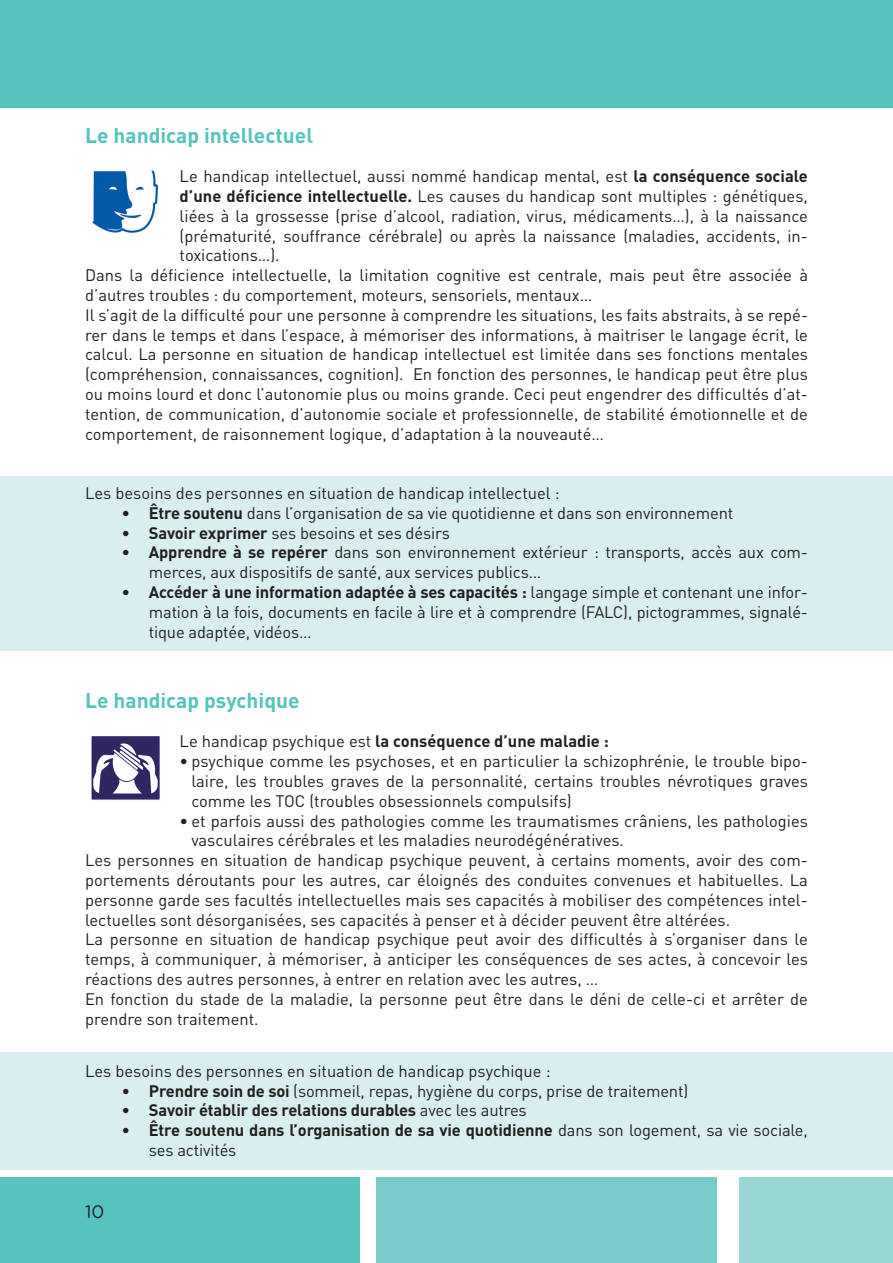
<style>
.page{position:relative;width:893px;height:1263px;background:#fff}
.page>*{position:absolute;margin:0;border:0;box-sizing:border-box;transform-origin:0 0}
.t1{font:700 21px "DIN";color:#56c3bd}
.t2{font:18px "Gotham Rounded";color:#231f20}
.t3{font:500 16.5px/19.8px "DIN";color:#231f20;text-align:justify}
.t4{font:700 16.5px/19.8px "DIN";letter-spacing:-.01em;color:#231f20}
.s1{font-weight:700}
.s2{font-weight:500}
</style>
<div class="page">
<div style="left:0;top:1178px;width:359px;height:85px;background:#56c3bd"></div>
<div style="left:0;top:0;width:893px;height:108px;background:#56c3bd"></div>
<div style="left:376px;top:1178px;width:340px;height:85px;background:#78cbc9"></div>
<div style="left:740px;top:1178px;width:153px;height:85px;background:#97d6d5"></div>
<div style="left:0;top:1052px;width:893px;height:118px;background:#d9efef"></div>
<div style="left:0;top:476px;width:893px;height:175px;background:#d9efef"></div>
<img style="left:91px;top:737px;width:69px;height:63px">
<img style="left:92px;top:170px;width:66px;height:63px">
<p class="t1" style="left:85px;top:121px;width:230px">Le handicap intellectuel</p>
<p class="t3" style="left:180px;top:166px;width:630px">Le handicap intellectuel, aussi nommé handicap mental, est <span class="s1">la conséquence sociale</span></p>
<p class="t3" style="left:180px;top:186px;width:630px"><span class="s1">d’une déficience intellectuelle.</span> Les causes du handicap sont multiples : génétiques,</p>
<p class="t3" style="left:180px;top:206px;width:630px">liées à la grossesse (prise d’alcool, radiation, virus, médicaments…), à la naissance</p>
<p class="t3" style="left:180px;top:225px;width:630px">(prématurité, souffrance cérébrale) ou après la naissance (maladies, accidents, in-</p>
<p class="t3" style="left:180px;top:245px;width:102px">toxications…).</p>
<p class="t3" style="left:85px;top:265px;width:724px">Dans la déficience intellectuelle, la limitation cognitive est centrale, mais peut être associée à</p>
<p class="t3" style="left:85px;top:285px;width:509px">d’autres troubles : du comportement, moteurs, sensoriels, mentaux…</p>
<p class="t3" style="left:85px;top:305px;width:724px">Il s’agit de la difficulté pour une personne à comprendre les situations, les faits abstraits, à se repé-</p>
<p class="t3" style="left:85px;top:324px;width:724px">rer dans le temps et dans l’espace, à mémoriser des informations, à maitriser le langage écrit, le</p>
<p class="t3" style="left:85px;top:344px;width:724px">calcul. La personne en situation de handicap intellectuel est limitée dans ses fonctions mentales</p>
<p class="t3" style="left:85px;top:364px;width:724px">(compréhension, connaissances, cognition). En fonction des personnes, le handicap peut être plus</p>
<p class="t3" style="left:85px;top:384px;width:724px">ou moins lourd et donc l’autonomie plus ou moins grande. Ceci peut engendrer des difficultés d’at-</p>
<p class="t3" style="left:85px;top:404px;width:724px">tention, de communication, d’autonomie sociale et professionnelle, de stabilité émotionnelle et de</p>
<p class="t3" style="left:85px;top:423px;width:520px">comportement, de raisonnement logique, d’adaptation à la nouveauté…</p>
<p class="t3" style="left:85px;top:483px;width:476px">Les besoins des personnes en situation de handicap intellectuel :</p>
<p class="t3" style="left:122px;top:503px;width:613px"><span class="s1">• Être soutenu</span> dans l’organisation de sa vie quotidienne et dans son environnement</p>
<p class="t3" style="left:122px;top:522px;width:330px"><span class="s1">• Savoir exprimer</span> ses besoins et ses désirs</p>
<p class="t3" style="left:149px;top:542px;width:661px;text-indent:-27px"><span class="s1">• Apprendre à se repérer</span> dans son environnement extérieur : transports, accès aux com&shy;merces, aux dispositifs de santé, aux services publics…</p>
<p class="t3" style="left:149px;top:582px;width:661px;text-indent:-27px"><span class="s1">• Accéder à une information adaptée à ses capacités :</span> langage simple et contenant une infor&shy;mation à la fois, documents en facile à lire et à comprendre (FALC), pictogrammes, signalé&shy;tique adaptée, vidéos…</p>
<p class="t1" style="left:85px;top:686px;width:216px">Le handicap psychique</p>
<p class="t4" style="left:180px;top:731px;width:431px"><span class="s2">Le handicap psychique est</span> la conséquence d’une maladie :</p>
<p class="t3" style="left:191px;top:751px;width:618px;text-indent:-12px">• psychique comme les psychoses, et en particulier la schizophrénie, le trouble bipo&shy;laire, les troubles graves de la personnalité, certains troubles névrotiques graves comme les TOC (troubles obsessionnels compulsifs)</p>
<p class="t3" style="left:180px;top:810px;width:630px">• et parfois aussi des pathologies comme les traumatismes crâniens, les pathologies</p>
<p class="t3" style="left:191px;top:830px;width:434px">vasculaires cérébrales et les maladies neurodégénératives.</p>
<p class="t3" style="left:85px;top:850px;width:724px">Les personnes en situation de handicap psychique peuvent, à certains moments, avoir des com-</p>
<p class="t3" style="left:85px;top:870px;width:724px">portements déroutants pour les autres, car éloignés des conduites convenues et habituelles. La</p>
<p class="t3" style="left:85px;top:890px;width:724px">personne garde ses facultés intellectuelles mais ses capacités à mobiliser des compétences intel-</p>
<p class="t3" style="left:85px;top:909px;width:647px">lectuelles sont désorganisées, ses capacités à penser et à décider peuvent être altérées.</p>
<p class="t3" style="left:85px;top:929px;width:724px">La personne en situation de handicap psychique peut avoir des difficultés à s’organiser dans le</p>
<p class="t3" style="left:85px;top:949px;width:724px">temps, à communiquer, à mémoriser, à anticiper les conséquences de ses actes, à concevoir les</p>
<p class="t3" style="left:85px;top:969px;width:515px">réactions des autres personnes, à entrer en relation avec les autres, …</p>
<p class="t3" style="left:85px;top:989px;width:724px">En fonction du stade de la maladie, la personne peut être dans le déni de celle-ci et arrêter de</p>
<p class="t3" style="left:85px;top:1008px;width:175px">prendre son traitement.</p>
<p class="t3" style="left:85px;top:1061px;width:467px">Les besoins des personnes en situation de handicap psychique :</p>
<p class="t3" style="left:122px;top:1080px;width:568px"><span class="s1">• Prendre soin de soi</span> (sommeil, repas, hygiène du corps, prise de traitement)</p>
<p class="t4" style="left:122px;top:1100px;width:406px">• Savoir établir des relations durables <span class="s2">avec les autres</span></p>
<p class="t4" style="left:149px;top:1120px;width:660px;text-indent:-27px">• Être soutenu dans l’organisation de sa vie quotidienne <span class="s2">dans son logement, sa vie sociale, ses activités</span></p>
<p class="t2" style="left:85px;top:1199px;width:21px">10</p>
</div>
